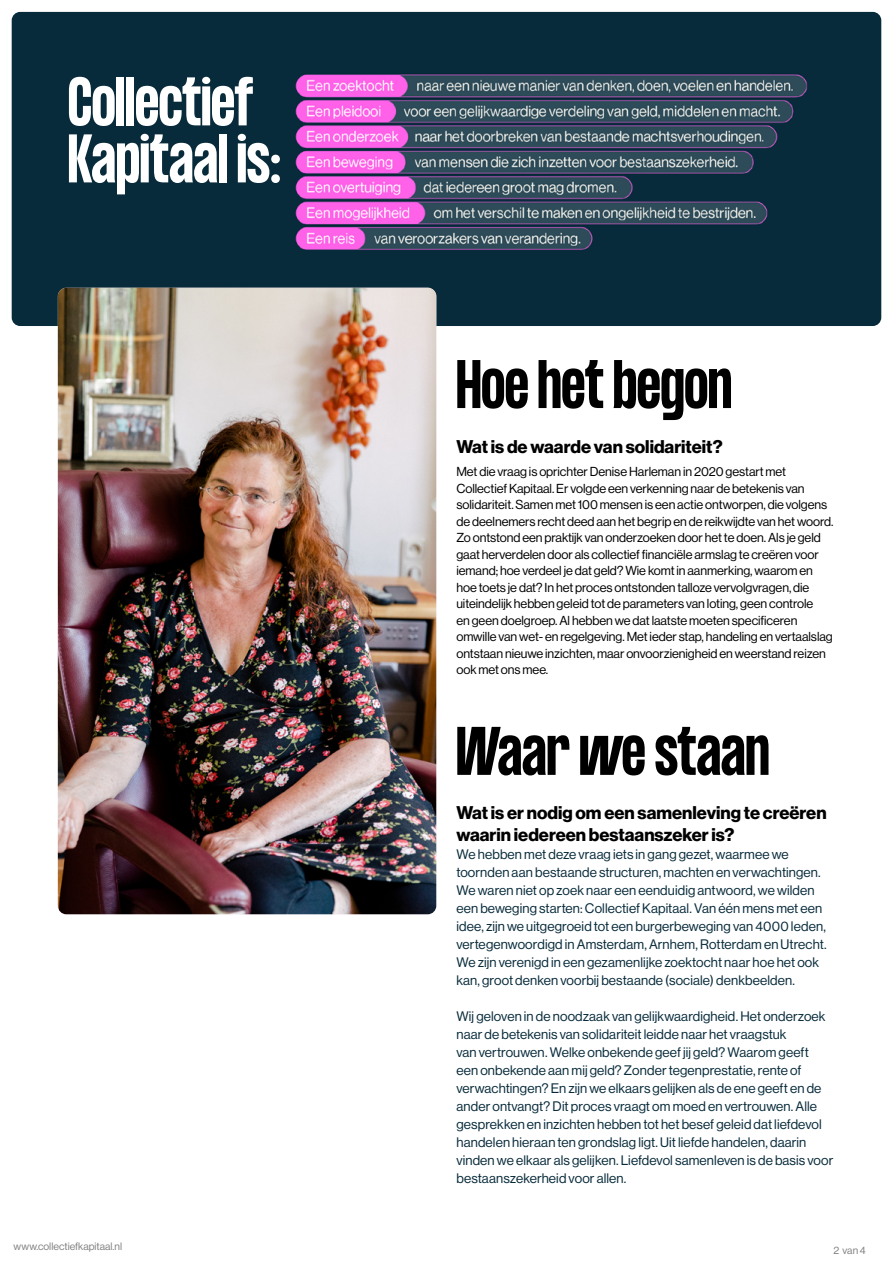
<style>
.page{position:relative;width:893px;height:1263px;background:#fff}
.page>*{position:absolute;margin:0;border:0;box-sizing:border-box;transform-origin:0 0}
.t1{font:700 60px "PP Formula Condensed";color:#000}
.t2{font:700 60px/57px "PP Formula Condensed";color:#fff}
.t3{font:18px/21.6px "N Haas Grotesk DS Pro 75 Bd";color:#000}
.t4{font:13.5px/18px "N Haas Grotesk DS Pro 55 Rg";letter-spacing:.01em;color:#082b3b}
.t5{font:12.75px/16.5px "N Haas Grotesk DS Pro 55 Rg";letter-spacing:-.005em;color:#000}
.t6{font:10.5px "N Haas Grotesk DS Pro 55 Rg";color:#808080}
</style>
<div class="page">
<div style="left:12px;top:12px;width:869px;height:314px;background:#082b3b;border-radius:9px"></div>
<img style="left:295px;top:74px;width:513px;height:176px">
<img style="left:58px;top:288px;width:378px;height:626px">
<h1 class="t2" style="left:68px;top:76px;width:214px">Collectief<br>Kapitaal is:</h1>
<p class="t6" style="left:14px;top:1240px;width:110px">www.collectiefkapitaal.nl</p>
<h1 class="t1" style="left:456px;top:348px;width:277px">Hoe het begon</h1>
<h2 class="t3" style="left:456px;top:436px;width:268px">Wat is de waarde van solidariteit?</h2>
<p class="t5" style="left:456px;top:464px;width:379px">Met die vraag is oprichter Denise Harleman in 2020 gestart met Collectief Kapitaal. Er volgde een verkenning naar de betekenis van solidariteit. Samen met 100 mensen is een actie ontworpen, die volgens de deelnemers recht deed aan het begrip en de reikwijdte van het woord.<br>Zo ontstond een praktijk van onderzoeken door het te doen. Als je geld gaat herverdelen door als collectief financiële armslag te creëren voor iemand; hoe verdeel je dat geld? Wie komt in aanmerking, waarom en hoe toets je dat? In het proces ontstonden talloze vervolgvragen, die uiteindelijk hebben geleid tot de parameters van loting, geen controle<br>en geen doelgroep. Al hebben we dat laatste moeten specificeren omwille van wet- en regelgeving. Met ieder stap, handeling en vertaalslag ontstaan nieuwe inzichten, maar onvoorzienigheid en weerstand reizen ook met ons mee.</p>
<h1 class="t1" style="left:456px;top:715px;width:314px">Waar we staan</h1>
<h2 class="t3" style="left:456px;top:803px;width:372px">Wat is er nodig om een samenleving te creëren waarin iedereen bestaanszeker is?</h2>
<p class="t4" style="left:456px;top:845px;width:372px">We hebben met deze vraag iets in gang gezet, waarmee we toornden aan bestaande structuren, machten en verwachtingen.<br>We waren niet op zoek naar een eenduidig antwoord, we wilden een beweging starten: Collectief Kapitaal. Van één mens met een idee, zijn we uitgegroeid tot een burgerbeweging van 4000 leden, vertegenwoordigd in Amsterdam, Arnhem, Rotterdam en Utrecht.<br>We zijn verenigd in een gezamenlijke zoektocht naar hoe het ook kan, groot denken voorbij bestaande (sociale) denkbeelden.</p>
<p class="t4" style="left:456px;top:1007px;width:378px">Wij geloven in de noodzaak van gelijkwaardigheid. Het onderzoek naar de betekenis van solidariteit leidde naar het vraagstuk<br>van vertrouwen. Welke onbekende geef jij geld? Waarom geeft een onbekende aan mij geld? Zonder tegenprestatie, rente of verwachtingen? En zijn we elkaars gelijken als de ene geeft en de ander ontvangt? Dit proces vraagt om moed en vertrouwen. Alle gesprekken en inzichten hebben tot het besef geleid dat liefdevol handelen hieraan ten grondslag ligt. Uit liefde handelen, daarin vinden we elkaar als gelijken. Liefdevol samenleven is de basis voor bestaanszekerheid voor allen.</p>
<p class="t6" style="left:833px;top:1244px;width:34px">2 van 4</p>
</div>
